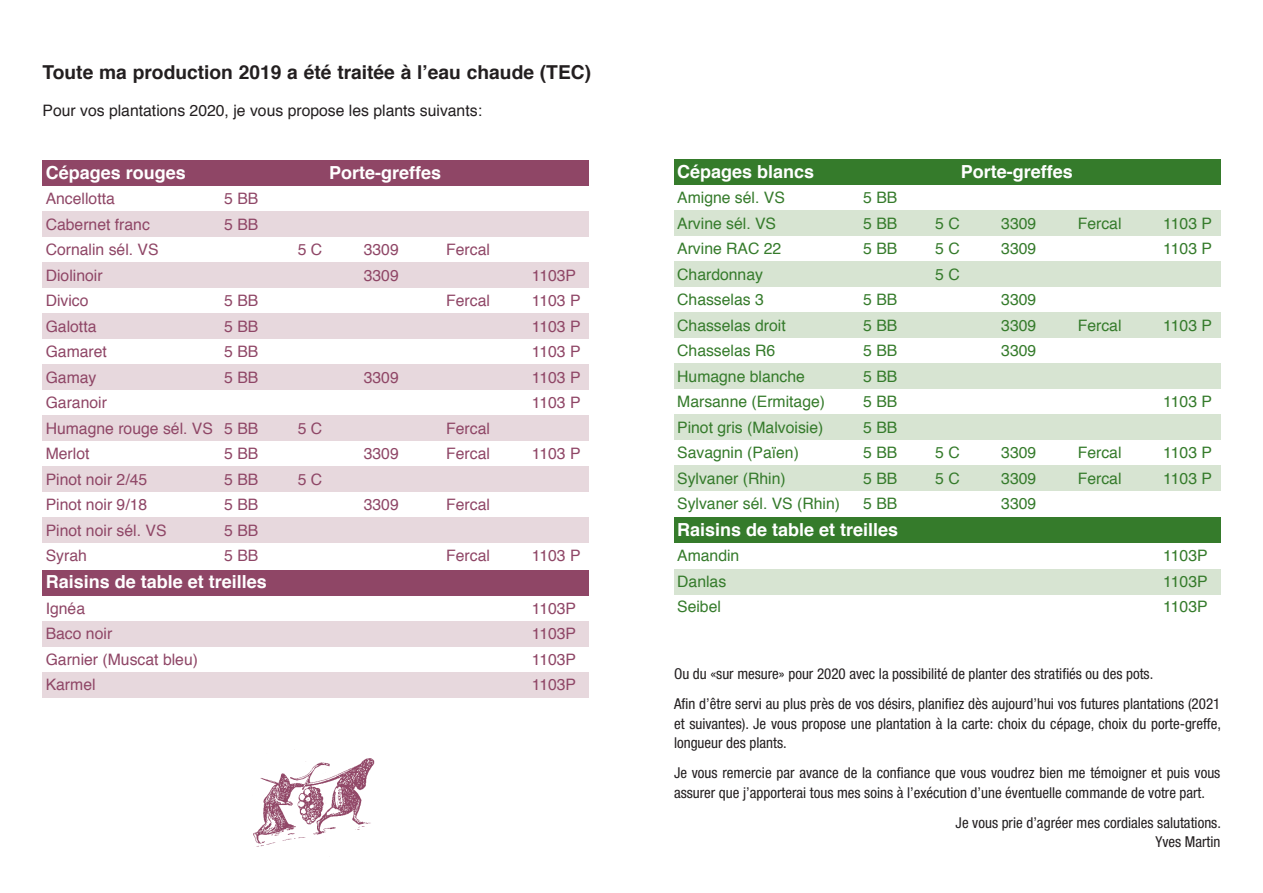
<style>
.page{position:relative;width:1263px;height:893px;background:#fff}
.page>*{position:absolute;margin:0;border:0;box-sizing:border-box;transform-origin:0 0}
.t1{font:700 19.2px "Helvetica";color:#231f20}
.t2{font:700 18px "Helvetica";color:#fff}
.t3{font:15.75px "Helvetica";color:#357b2b}
.t4{font:15.75px "Helvetica";color:#8f4666}
.t5{font:15.75px "Helvetica";color:#231f20}
.t6{font:condensed 15px/19.5px "Helvetica Neue";color:#231f20;text-align:justify}
</style>
<div class="page">
<div style="left:43px;top:161px;width:546px;height:25px;background:#8f4666"></div>
<div style="left:43px;top:212px;width:546px;height:25px;background:#e7d8dd"></div>
<div style="left:43px;top:263px;width:546px;height:25px;background:#e7d8dd"></div>
<div style="left:43px;top:314px;width:546px;height:25px;background:#e7d8dd"></div>
<div style="left:43px;top:365px;width:546px;height:25px;background:#e7d8dd"></div>
<div style="left:43px;top:416px;width:546px;height:25px;background:#e7d8dd"></div>
<div style="left:43px;top:467px;width:546px;height:25px;background:#e7d8dd"></div>
<div style="left:43px;top:518px;width:546px;height:25px;background:#e7d8dd"></div>
<div style="left:674px;top:159px;width:546px;height:26px;background:#357b2b"></div>
<div style="left:674px;top:210px;width:546px;height:26px;background:#d7e4d2"></div>
<div style="left:674px;top:261px;width:546px;height:26px;background:#d7e4d2"></div>
<div style="left:674px;top:313px;width:546px;height:25px;background:#d7e4d2"></div>
<div style="left:674px;top:364px;width:546px;height:25px;background:#d7e4d2"></div>
<div style="left:674px;top:415px;width:546px;height:25px;background:#d7e4d2"></div>
<div style="left:674px;top:466px;width:546px;height:25px;background:#d7e4d2"></div>
<img style="left:253px;top:758px;width:122px;height:89px">
<div style="left:43px;top:570px;width:546px;height:25px;background:#8f4666"></div>
<div style="left:43px;top:621px;width:546px;height:25px;background:#e7d8dd"></div>
<div style="left:43px;top:672px;width:546px;height:25px;background:#e7d8dd"></div>
<div style="left:674px;top:518px;width:546px;height:25px;background:#357b2b"></div>
<div style="left:674px;top:569px;width:546px;height:25px;background:#d7e4d2"></div>
<p class="t1" style="left:43px;top:56px;width:550px">Toute ma production 2019 a été traitée à l’eau chaude (TEC)</p>
<p class="t5" style="left:43px;top:99px;width:441px">Pour vos plantations 2020, je vous propose les plants suivants:</p>
<p class="t2" style="left:46px;top:158px;width:142px">Cépages rouges</p>
<p class="t2" style="left:329px;top:158px;width:114px">Porte-greffes</p>
<p class="t4" style="left:46px;top:187px;width:71px">Ancellotta</p>
<p class="t4" style="left:224px;top:187px;width:36px">5 BB</p>
<p class="t4" style="left:46px;top:212px;width:106px">Cabernet franc</p>
<p class="t4" style="left:224px;top:212px;width:36px">5 BB</p>
<p class="t4" style="left:46px;top:238px;width:114px">Cornalin sél. VS</p>
<p class="t4" style="left:298px;top:238px;width:26px">5 C</p>
<p class="t4" style="left:364px;top:238px;width:37px">3309</p>
<p class="t4" style="left:446px;top:238px;width:45px">Fercal</p>
<p class="t4" style="left:46px;top:263px;width:58px">Diolinoir</p>
<p class="t4" style="left:364px;top:263px;width:37px">3309</p>
<p class="t4" style="left:532px;top:263px;width:46px">1103P</p>
<p class="t4" style="left:46px;top:289px;width:44px">Divico</p>
<p class="t4" style="left:224px;top:289px;width:36px">5 BB</p>
<p class="t4" style="left:446px;top:289px;width:45px">Fercal</p>
<p class="t4" style="left:532px;top:289px;width:50px">1103 P</p>
<p class="t4" style="left:46px;top:314px;width:52px">Galotta</p>
<p class="t4" style="left:224px;top:314px;width:36px">5 BB</p>
<p class="t4" style="left:532px;top:314px;width:50px">1103 P</p>
<p class="t4" style="left:46px;top:340px;width:63px">Gamaret</p>
<p class="t4" style="left:224px;top:340px;width:36px">5 BB</p>
<p class="t4" style="left:532px;top:340px;width:50px">1103 P</p>
<p class="t4" style="left:46px;top:365px;width:52px">Gamay</p>
<p class="t4" style="left:224px;top:365px;width:36px">5 BB</p>
<p class="t4" style="left:364px;top:365px;width:37px">3309</p>
<p class="t4" style="left:532px;top:365px;width:50px">1103 P</p>
<p class="t4" style="left:46px;top:391px;width:63px">Garanoir</p>
<p class="t4" style="left:532px;top:391px;width:50px">1103 P</p>
<p class="t4" style="left:46px;top:416px;width:214px">Humagne rouge sél. VS 5 BB</p>
<p class="t4" style="left:298px;top:416px;width:26px">5 C</p>
<p class="t4" style="left:446px;top:416px;width:45px">Fercal</p>
<p class="t4" style="left:46px;top:442px;width:45px">Merlot</p>
<p class="t4" style="left:224px;top:442px;width:36px">5 BB</p>
<p class="t4" style="left:364px;top:442px;width:37px">3309</p>
<p class="t4" style="left:446px;top:442px;width:45px">Fercal</p>
<p class="t4" style="left:532px;top:442px;width:50px">1103 P</p>
<p class="t4" style="left:46px;top:467px;width:103px">Pinot noir 2/45</p>
<p class="t4" style="left:224px;top:467px;width:36px">5 BB</p>
<p class="t4" style="left:298px;top:467px;width:26px">5 C</p>
<p class="t4" style="left:46px;top:493px;width:103px">Pinot noir 9/18</p>
<p class="t4" style="left:224px;top:493px;width:36px">5 BB</p>
<p class="t4" style="left:364px;top:493px;width:37px">3309</p>
<p class="t4" style="left:446px;top:493px;width:45px">Fercal</p>
<p class="t4" style="left:46px;top:518px;width:122px">Pinot noir sél. VS</p>
<p class="t4" style="left:224px;top:518px;width:36px">5 BB</p>
<p class="t4" style="left:46px;top:544px;width:43px">Syrah</p>
<p class="t4" style="left:224px;top:544px;width:36px">5 BB</p>
<p class="t4" style="left:446px;top:544px;width:45px">Fercal</p>
<p class="t4" style="left:532px;top:544px;width:50px">1103 P</p>
<p class="t2" style="left:46px;top:567px;width:223px">Raisins de table et treilles</p>
<p class="t4" style="left:46px;top:596px;width:41px">Ignéa</p>
<p class="t4" style="left:532px;top:596px;width:46px">1103P</p>
<p class="t4" style="left:46px;top:621px;width:68px">Baco noir</p>
<p class="t4" style="left:532px;top:621px;width:46px">1103P</p>
<p class="t4" style="left:46px;top:647px;width:154px">Garnier (Muscat bleu)</p>
<p class="t4" style="left:532px;top:647px;width:46px">1103P</p>
<p class="t4" style="left:46px;top:672px;width:51px">Karmel</p>
<p class="t4" style="left:532px;top:672px;width:46px">1103P</p>
<p class="t2" style="left:677px;top:157px;width:139px">Cépages blancs</p>
<p class="t2" style="left:961px;top:157px;width:114px">Porte-greffes</p>
<p class="t3" style="left:677px;top:185px;width:109px">Amigne sél. VS</p>
<p class="t3" style="left:863px;top:185px;width:36px">5 BB</p>
<p class="t3" style="left:677px;top:211px;width:100px">Arvine sél. VS</p>
<p class="t3" style="left:863px;top:211px;width:36px">5 BB</p>
<p class="t3" style="left:935px;top:211px;width:26px">5 C</p>
<p class="t3" style="left:1001px;top:211px;width:37px">3309</p>
<p class="t3" style="left:1078px;top:211px;width:45px">Fercal</p>
<p class="t3" style="left:1163px;top:211px;width:50px">1103 P</p>
<p class="t3" style="left:677px;top:236px;width:106px">Arvine RAC 22</p>
<p class="t3" style="left:863px;top:236px;width:36px">5 BB</p>
<p class="t3" style="left:935px;top:236px;width:26px">5 C</p>
<p class="t3" style="left:1001px;top:236px;width:37px">3309</p>
<p class="t3" style="left:1163px;top:236px;width:50px">1103 P</p>
<p class="t3" style="left:677px;top:262px;width:87px">Chardonnay</p>
<p class="t3" style="left:935px;top:262px;width:26px">5 C</p>
<p class="t3" style="left:677px;top:287px;width:88px">Chasselas 3</p>
<p class="t3" style="left:863px;top:287px;width:36px">5 BB</p>
<p class="t3" style="left:1001px;top:287px;width:37px">3309</p>
<p class="t3" style="left:677px;top:313px;width:110px">Chasselas droit</p>
<p class="t3" style="left:863px;top:313px;width:36px">5 BB</p>
<p class="t3" style="left:1001px;top:313px;width:37px">3309</p>
<p class="t3" style="left:1078px;top:313px;width:45px">Fercal</p>
<p class="t3" style="left:1163px;top:313px;width:50px">1103 P</p>
<p class="t3" style="left:677px;top:338px;width:100px">Chasselas R6</p>
<p class="t3" style="left:863px;top:338px;width:36px">5 BB</p>
<p class="t3" style="left:1001px;top:338px;width:37px">3309</p>
<p class="t3" style="left:677px;top:364px;width:129px">Humagne blanche</p>
<p class="t3" style="left:863px;top:364px;width:36px">5 BB</p>
<p class="t3" style="left:677px;top:389px;width:149px">Marsanne (Ermitage)</p>
<p class="t3" style="left:863px;top:389px;width:36px">5 BB</p>
<p class="t3" style="left:1163px;top:389px;width:50px">1103 P</p>
<p class="t3" style="left:677px;top:415px;width:148px">Pinot gris (Malvoisie)</p>
<p class="t3" style="left:863px;top:415px;width:36px">5 BB</p>
<p class="t3" style="left:677px;top:440px;width:123px">Savagnin (Païen)</p>
<p class="t3" style="left:863px;top:440px;width:36px">5 BB</p>
<p class="t3" style="left:935px;top:440px;width:26px">5 C</p>
<p class="t3" style="left:1001px;top:440px;width:37px">3309</p>
<p class="t3" style="left:1078px;top:440px;width:45px">Fercal</p>
<p class="t3" style="left:1163px;top:440px;width:50px">1103 P</p>
<p class="t3" style="left:677px;top:466px;width:110px">Sylvaner (Rhin)</p>
<p class="t3" style="left:863px;top:466px;width:36px">5 BB</p>
<p class="t3" style="left:935px;top:466px;width:26px">5 C</p>
<p class="t3" style="left:1001px;top:466px;width:37px">3309</p>
<p class="t3" style="left:1078px;top:466px;width:45px">Fercal</p>
<p class="t3" style="left:1163px;top:466px;width:50px">1103 P</p>
<p class="t3" style="left:677px;top:491px;width:164px">Sylvaner sél. VS (Rhin)</p>
<p class="t3" style="left:863px;top:491px;width:36px">5 BB</p>
<p class="t3" style="left:1001px;top:491px;width:37px">3309</p>
<p class="t2" style="left:677px;top:515px;width:223px">Raisins de table et treilles</p>
<p class="t3" style="left:677px;top:544px;width:64px">Amandin</p>
<p class="t3" style="left:1163px;top:544px;width:46px">1103P</p>
<p class="t3" style="left:677px;top:569px;width:51px">Danlas</p>
<p class="t3" style="left:1163px;top:569px;width:46px">1103P</p>
<p class="t3" style="left:677px;top:595px;width:45px">Seibel</p>
<p class="t3" style="left:1163px;top:595px;width:46px">1103P</p>
<p class="t6" style="left:674px;top:664px;width:481px">Ou du «sur mesure» pour 2020 avec la possibilité de planter des stratifiés ou des pots.</p>
<p class="t6" style="left:674px;top:694px;width:549px">Afin d’être servi au plus près de vos désirs, planifiez dès aujourd’hui vos futures plantations (2021 et suivantes). Je vous propose une plantation à la carte: choix du cépage, choix du porte-greffe, longueur des plants.</p>
<p class="t6" style="left:674px;top:763px;width:548px">Je vous remercie par avance de la confiance que vous voudrez bien me témoigner et puis vous assurer que j’apporterai tous mes soins à l’exécution d’une éventuelle commande de votre part.</p>
<p class="t6" style="left:956px;top:813px;width:267px">Je vous prie d’agréer mes cordiales salutations.</p>
<p class="t6" style="left:1155px;top:832px;width:66px">Yves Martin</p>
</div>
